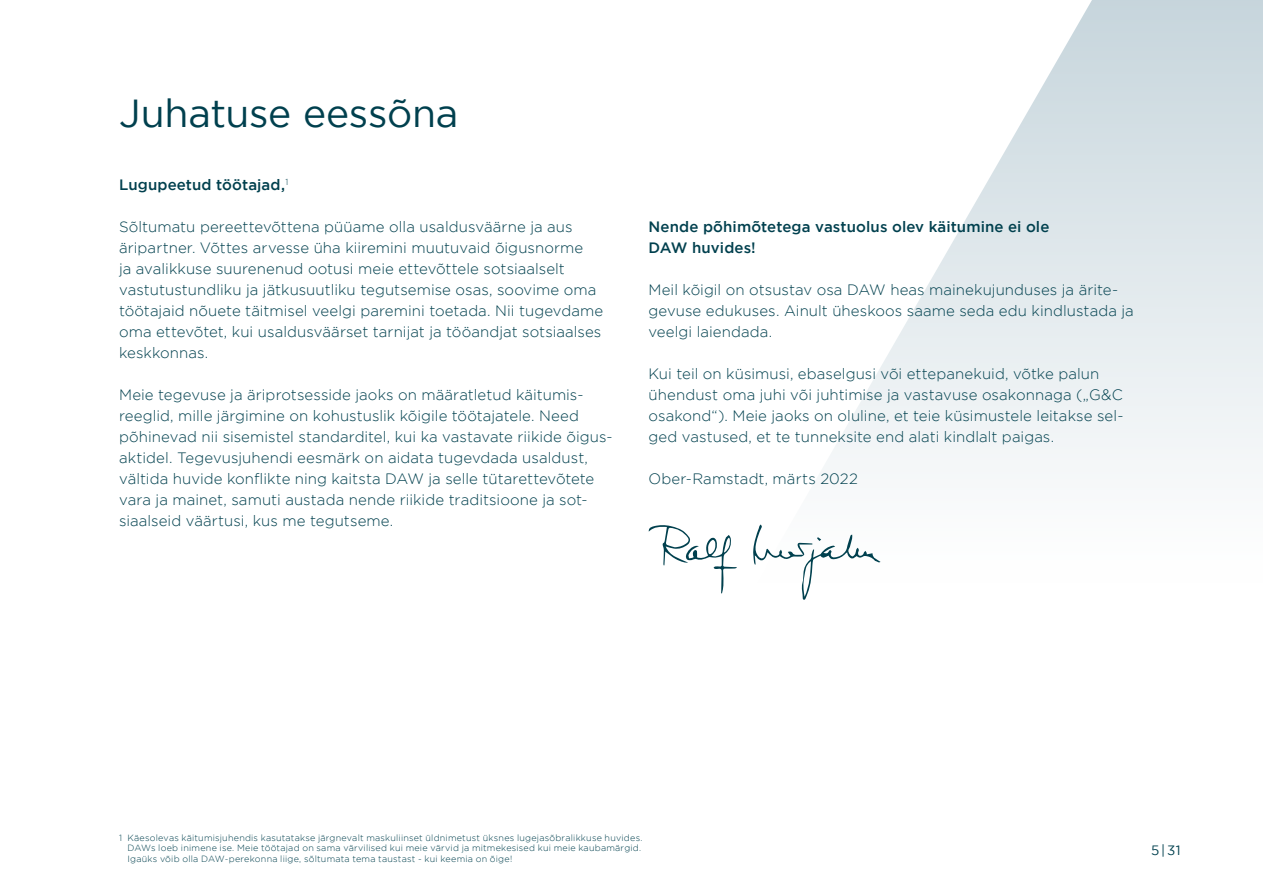
<style>
.page{position:relative;width:1263px;height:893px;background:#fff}
.page>*{position:absolute;margin:0;border:0;box-sizing:border-box;transform-origin:0 0}
.t1{font:39px "Gotham";letter-spacing:-.005em;color:#00404e}
.t2{font:300 15px/21px "Gotham";letter-spacing:.005em;color:#00404e}
.t3{font:500 15px/21px "Gotham";letter-spacing:.005em;color:#00404e}
.t4{font:13.5px "Gotham";color:#00404e}
.t5{font:300 9px/10.5px "Gotham";letter-spacing:.025em;color:#00404e}
</style>
<div class="page">
<svg style="left:822px;top:0;width:441px;height:562px"></svg>
<svg style="left:648px;top:525px;width:89px;height:68px"></svg>
<svg style="left:753px;top:524px;width:127px;height:76px"></svg>
<h1 class="t1" style="left:119px;top:91px;width:341px">Juhatuse eessõna</h1>
<p class="t3" style="left:119px;top:174px;width:171px">Lugupeetud töötajad,<sup>1</sup></p>
<p class="t2" style="left:119px;top:216px;width:486px">Sõltumatu pereettevõttena püüame olla usaldusväärne ja aus äripartner. Võttes arvesse üha kiiremini muutuvaid õigusnorme<br>ja avalikkuse suurenenud ootusi meie ettevõttele sotsiaalselt vastutustundliku ja jätkusuutliku tegutsemise osas, soovime oma töötajaid nõuete täitmisel veelgi paremini toetada. Nii tugevdame oma ettevõtet, kui usaldusväärset tarnijat ja tööandjat sotsiaalses keskkonnas.</p>
<p class="t2" style="left:119px;top:384px;width:493px">Meie tegevuse ja äriprotsesside jaoks on määratletud käitumis&shy;reeglid, mille järgimine on kohustuslik kõigile töötajatele. Need põhinevad nii sisemistel standarditel, kui ka vastavate riikide õigus&shy;aktidel. Tegevusjuhendi eesmärk on aidata tugevdada usaldust, vältida huvide konflikte ning kaitsta DAW ja selle tütarettevõtete vara ja mainet, samuti austada nende riikide traditsioone ja sot&shy;siaalseid väärtusi, kus me tegutseme.</p>
<p class="t3" style="left:648px;top:216px;width:402px">Nende põhimõtetega vastuolus olev käitumine ei ole<br>DAW huvides!</p>
<p class="t2" style="left:648px;top:279px;width:487px">Meil kõigil on otsustav osa DAW heas mainekujunduses ja ärite&shy;gevuse edukuses. Ainult üheskoos saame seda edu kindlustada ja veelgi laiendada.</p>
<p class="t2" style="left:648px;top:363px;width:476px">Kui teil on küsimusi, ebaselgusi või ettepanekuid, võtke palun ühendust oma juhi või juhtimise ja vastavuse osakonnaga („G&amp;C osakond“). Meie jaoks on oluline, et teie küsimustele leitakse sel&shy;ged vastused, et te tunneksite end alati kindlalt paigas.</p>
<p class="t2" style="left:648px;top:468px;width:211px">Ober-Ramstadt, märts 2022</p>
<p class="t5" style="left:127px;top:832px;width:517px;text-indent:-8px">1 Käesolevas käitumisjuhendis kasutatakse järgnevalt maskuliinset üldnimetust üksnes lugejasõbralikkuse huvides.<br>DAWs loeb inimene ise. Meie töötajad on sama värvilised kui meie värvid ja mitmekesised kui meie kaubamärgid.<br>Igaüks võib olla DAW-perekonna liige, sõltumata tema taustast - kui keemia on õige!</p>
<p class="t4" style="left:1151px;top:843px;width:31px">5|31</p>
</div>
